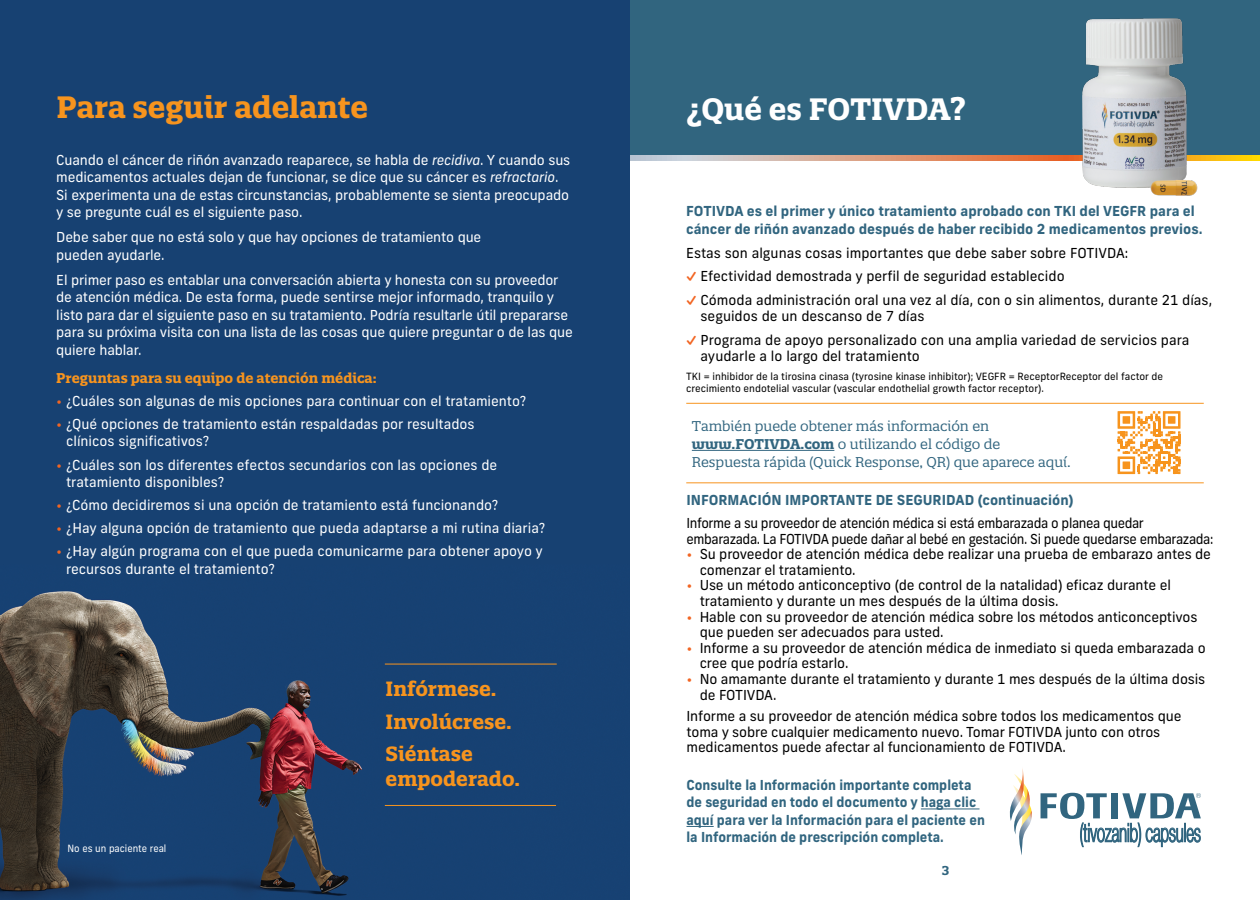
<style>
.page{position:relative;width:1260px;height:900px;background:#fff}
.page>*{position:absolute;margin:0;border:0;box-sizing:border-box;transform-origin:0 0}
.t1{font:700 30px "Quatro Slab";color:#f7941e}
.t2{font:700 30px "Quatro Slab";color:#fff}
.t3{font:300 25.88px "Helvetica Neue";color:#31657f;scale:.56 1}
.t4{font:700 20px/32.5px "Quatro Slab";color:#f7941e}
.t5{font:13.75px/17.5px "New Frank";letter-spacing:-.01em;color:#fff}
.t6{font:13.75px/15.6px "New Frank";letter-spacing:-.01em;color:#000}
.t7{font:700 13.75px/17.5px "New Frank";color:#31657f}
.t8{font:700 13.75px/17.5px "New Frank";color:#31657f;scale:.95 1}
.t9{font:13.75px/15.6px "New Frank";letter-spacing:-.03em;color:#000;scale:.95 1}
.t10{font:13.75px/17.5px "Quatro Slab";color:#31657f}
.t11{font:700 13.75px "Quatro Slab";color:#f7941e}
.t12{font:700 12.5px "Quatro Slab";color:#31657f}
.t13{font:10px/12.5px "New Frank";color:#000}
.t14{font:10px "New Frank";color:#fff;scale:.95 1}
.s1{font-style:italic}
.s2{color:#f26522}
.s3{font-weight:700}
</style>
<div class="page">
<svg style="left:1009px;top:768px;width:23px;height:87px"></svg>
<svg style="left:1041px;top:793px;width:160px;height:54px"></svg>
<hr style="left:921px;top:809px;width:59px;height:1px;background:#31657f">
<svg style="left:687px;top:826px;width:27px;height:1px"></svg>
<img style="left:0;top:0;width:630px;height:900px">
<div style="left:630px;top:0;width:630px;height:160px;background:#31657f"></div>
<svg style="left:630px;top:155px;width:630px;height:6px"></svg>
<img style="left:1065px;top:18px;width:139px;height:178px">
<hr style="left:385px;top:664px;width:172px;height:1px;background:#f7941e">
<hr style="left:686px;top:403px;width:518px;height:1px;background:#f7941e">
<hr style="left:686px;top:483px;width:518px;height:1px;background:#f7941e">
<hr style="left:385px;top:805px;width:171px;height:1px;background:#f7941e">
<svg style="left:1117px;top:411px;width:63px;height:64px"></svg>
<svg style="left:1118px;top:411px;width:63px;height:63px"></svg>
<hr style="left:692px;top:450px;width:142px;height:1px;background:#31657f">
<h1 class="t1" style="left:57px;top:88px;width:313px">Para seguir adelante</h1>
<h1 class="t2" style="left:687px;top:90px;width:281px">¿Qué es FOTIVDA?</h1>
<p class="t5" style="left:56px;top:151px;width:516px">Cuando el cáncer de riñón avanzado reaparece, se habla de <span class="s1">recidiva</span>. Y cuando sus medicamentos actuales dejan de funcionar, se dice que su cáncer es <span class="s1">refractario</span>.<br>Si experimenta una de estas circunstancias, probablemente se sienta preocupado y se pregunte cuál es el siguiente paso.</p>
<p class="t5" style="left:56px;top:228px;width:427px">Debe saber que no está solo y que hay opciones de tratamiento que pueden ayudarle.</p>
<p class="t5" style="left:56px;top:271px;width:518px">El primer paso es entablar una conversación abierta y honesta con su proveedor de atención médica. De esta forma, puede sentirse mejor informado, tranquilo y listo para dar el siguiente paso en su tratamiento. Podría resultarle útil prepararse para su próxima visita con una lista de las cosas que quiere preguntar o de las que quiere hablar.</p>
<p class="t11" style="left:56px;top:369px;width:322px">Preguntas para su equipo de atención médica:</p>
<p class="t5" style="left:56px;top:392px;width:472px"><span class="s2">•</span> ¿Cuáles son algunas de mis opciones para continuar con el tratamiento?</p>
<p class="t5" style="left:66px;top:415px;width:410px;text-indent:-10px"><span class="s2">•</span> ¿Qué opciones de tratamiento están respaldadas por resultados clínicos significativos?</p>
<p class="t5" style="left:66px;top:456px;width:433px;text-indent:-10px"><span class="s2">•</span> ¿Cuáles son los diferentes efectos secundarios con las opciones de tratamiento disponibles?</p>
<p class="t5" style="left:56px;top:496px;width:444px"><span class="s2">•</span> ¿Cómo decidiremos si una opción de tratamiento está funcionando?</p>
<p class="t5" style="left:56px;top:520px;width:490px"><span class="s2">•</span> ¿Hay alguna opción de tratamiento que pueda adaptarse a mi rutina diaria?</p>
<p class="t5" style="left:66px;top:543px;width:478px;text-indent:-10px"><span class="s2">•</span> ¿Hay algún programa con el que pueda comunicarme para obtener apoyo y recursos durante el tratamiento?</p>
<p class="t7" style="left:686px;top:203px;width:518px">FOTIVDA es el primer y único tratamiento aprobado con TKI del VEGFR para el cáncer de riñón avanzado después de haber recibido 2 medicamentos previos.</p>
<p class="t6" style="left:701px;top:241px;width:513px;line-height:23.8px;text-indent:-14px">Estas son algunas cosas importantes que debe saber sobre FOTIVDA:<br>Efectividad demostrada y perfil de seguridad establecido<br>Cómoda administración oral una vez al día, con o sin alimentos, durante 21 días,</p>
<p class="t6" style="left:701px;top:305px;width:490px;line-height:23.8px">seguidos de un descanso de 7 días<br>Programa de apoyo personalizado con una amplia variedad de servicios para</p>
<p class="t6" style="left:701px;top:349px;width:221px">ayudarle a lo largo del tratamiento</p>
<p class="t13" style="left:686px;top:370px;width:478px">TKI = inhibidor de la tirosina cinasa (tyrosine kinase inhibitor); VEGFR = ReceptorReceptor del factor de crecimiento endotelial vascular (vascular endothelial growth factor receptor).</p>
<p class="t10" style="left:692px;top:418px;width:380px">También puede obtener más información en <span class="s3">www.FOTIVDA.com</span> o utilizando el código de<br>Respuesta rápida (Quick Response, QR) que aparece aquí.</p>
<p class="t7" style="left:687px;top:491px;width:388px">INFORMACIÓN IMPORTANTE DE SEGURIDAD (continuación)</p>
<p class="t9" style="left:687px;top:515px;width:556px">Informe a su proveedor de atención médica si está embarazada o planea quedar embarazada. La FOTIVDA puede dañar al bebé en gestación. Si puede quedarse embarazada:</p>
<p class="t6" style="left:700px;top:546px;width:513px;text-indent:-13px"><span class="s2">•</span> Su proveedor de atención médica debe realizar una prueba de embarazo antes de comenzar el tratamiento.</p>
<p class="t6" style="left:700px;top:578px;width:473px;text-indent:-13px"><span class="s2">•</span> Use un método anticonceptivo (de control de la natalidad) eficaz durante el tratamiento y durante un mes después de la última dosis.</p>
<p class="t6" style="left:700px;top:609px;width:499px;text-indent:-13px"><span class="s2">•</span> Hable con su proveedor de atención médica sobre los métodos anticonceptivos que pueden ser adecuados para usted.</p>
<p class="t6" style="left:700px;top:640px;width:507px;text-indent:-13px"><span class="s2">•</span> Informe a su proveedor de atención médica de inmediato si queda embarazada o cree que podría estarlo.</p>
<p class="t6" style="left:700px;top:671px;width:507px;text-indent:-13px"><span class="s2">•</span> No amamante durante el tratamiento y durante 1 mes después de la última dosis de FOTIVDA.</p>
<p class="t6" style="left:687px;top:708px;width:496px">Informe a su proveedor de atención médica sobre todos los medicamentos que toma y sobre cualquier medicamento nuevo. Tomar FOTIVDA junto con otros medicamentos puede afectar al funcionamiento de FOTIVDA.</p>
<h3 class="t4" style="left:386px;top:673px;width:128px">Infórmese.<br>Involúcrese.<br>Siéntase</h3>
<h3 class="t4" style="left:386px;top:763px;width:136px">empoderado.</h3>
<p class="t8" style="left:687px;top:776px;width:316px">Consulte la Información importante completa de seguridad en todo el documento y haga clic aquí para ver la Información para el paciente en la Información de prescripción completa.</p>
<h2 class="t3" style="left:1080px;top:812px;width:218px">(tivozanib) capsules</h2>
<p class="t14" style="left:68px;top:842px;width:106px">No es un paciente real</p>
<p class="t12" style="left:942px;top:863px;width:9px">3</p>
</div>
